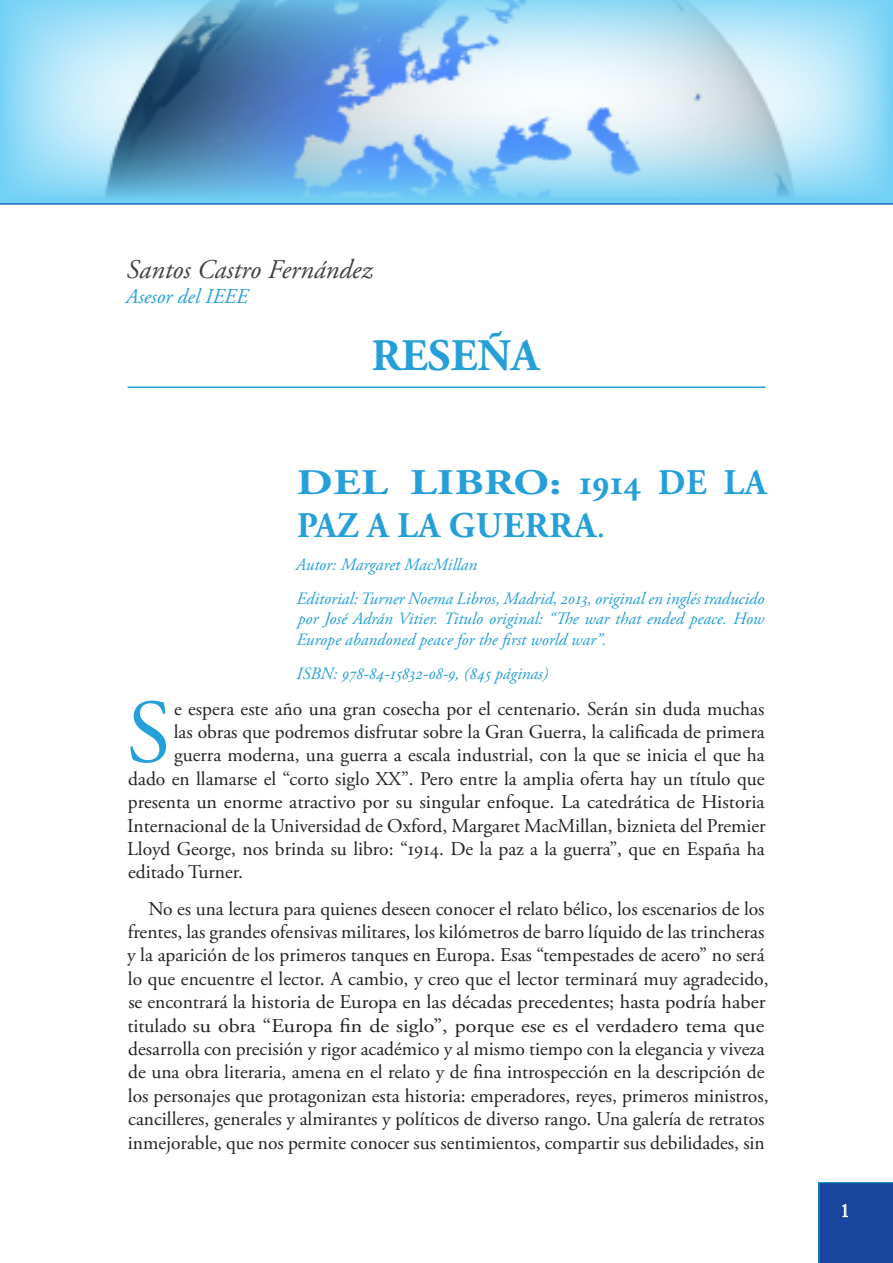
<style>
.page{position:relative;width:893px;height:1263px;background:#fff}
.page>*{position:absolute;margin:0;border:0;box-sizing:border-box;transform-origin:0 0}
.IEEE_ParrafoInicio{font:90.15px "Adobe Garamond Pro";color:#249fd9}
.IEEE_Indice{font:700 45px "Adobe Garamond Pro";color:#249fd9}
.IEEE_Titulo{font:700 36px/43.2px "Adobe Garamond Pro";letter-spacing:.015em;color:#249fd9;scale:1.26 1}
.IEEE_Autor{font:italic 27px "Adobe Garamond Pro";color:#404040}
.IEEE_cargoAutor{font:italic 21px "Adobe Garamond Pro";color:#249fd9}
.IEEE_parrafoNormal{font:19.5px/23.4px "Adobe Garamond Pro";color:#231f20}
.IEEE_ParrafoInicio-2{font:19.5px "Adobe Garamond Pro";color:#231f20}
.t1{font:18px "Times New Roman";color:#fff}
.IEEE_KeyWords{font:italic 17.25px/20.7px "Adobe Garamond Pro";color:#249fd9;text-align:justify}
.s1{font-weight:400}
</style>
<div class="page">
<div style="left:819px;top:1182px;width:74px;height:81px;background:#18469d"></div>
<hr style="left:128px;top:386px;width:637px;height:2px;background:#249fd9">
<svg style="left:0;top:0;width:893px;height:200px"></svg>
<hr style="left:0;top:203px;width:893px;height:1px;background:#18469d">
<p class="IEEE_Autor" style="left:127px;top:253px;width:247px">Santos Castro Fernández</p>
<p class="IEEE_cargoAutor" style="left:126px;top:283px;width:124px">Asesor del IEEE</p>
<p class="IEEE_Indice" style="left:371px;top:329px;width:169px">RESEÑA</p>
<p class="IEEE_Titulo" style="left:297px;top:461px;width:374px">DEL LIBRO: 1914 DE LA<br>PAZ A LA GUERRA<span class="s1">.</span></p>
<p class="IEEE_KeyWords" style="left:296px;top:555px;width:183px">Autor: Margaret MacMillan</p>
<p class="IEEE_KeyWords" style="left:297px;top:588px;width:469px">Editorial: Turner Noema Libros, Madrid, 2013, original en inglés traducido por José Adrán Vitier. Titulo original: “The war that ended peace. How Europe abandoned peace for the first world war”.</p>
<p class="IEEE_KeyWords" style="left:296px;top:663px;width:253px">ISBN: 978-84-15832-08-9, (845 páginas)</p>
<p class="IEEE_ParrafoInicio" style="left:127px;top:679px;width:46px">S</p>
<p class="IEEE_ParrafoInicio-2" style="left:174px;top:697px;width:592px">e espera este año una gran cosecha por el centenario. Serán sin duda muchas</p>
<p class="IEEE_ParrafoInicio-2" style="left:174px;top:720px;width:592px">las obras que podremos disfrutar sobre la Gran Guerra, la calificada de primera</p>
<p class="IEEE_ParrafoInicio-2" style="left:174px;top:743px;width:592px">guerra moderna, una guerra a escala industrial, con la que se inicia el que ha</p>
<p class="IEEE_ParrafoInicio-2" style="left:128px;top:767px;width:638px">dado en llamarse el “corto siglo XX”. Pero entre la amplia oferta hay un título que</p>
<p class="IEEE_ParrafoInicio-2" style="left:128px;top:790px;width:638px">presenta un enorme atractivo por su singular enfoque. La catedrática de Historia</p>
<p class="IEEE_ParrafoInicio-2" style="left:127px;top:814px;width:640px">Internacional de la Universidad de Oxford, Margaret MacMillan, biznieta del Premier</p>
<p class="IEEE_ParrafoInicio-2" style="left:127px;top:837px;width:639px">Lloyd George, nos brinda su libro: “1914. De la paz a la guerra”, que en España ha</p>
<p class="IEEE_ParrafoInicio-2" style="left:128px;top:860px;width:116px">editado Turner.</p>
<p class="IEEE_parrafoNormal" style="left:127px;top:897px;width:643px;text-indent:21px">No es una lectura para quienes deseen conocer el relato bélico, los escenarios de los frentes, las grandes ofensivas militares, los kilómetros de barro líquido de las trincheras y la aparición de los primeros tanques en Europa. Esas “tempestades de acero” no será lo que encuentre el lector. A cambio, y creo que el lector terminará muy agradecido, se encontrará la historia de Europa en las décadas precedentes; hasta podría haber titulado su obra “Europa fin de siglo”, porque ese es el verdadero tema que desarrolla con precisión y rigor académico y al mismo tiempo con la elegancia y viveza de una obra literaria, amena en el relato y de fina introspección en la descripción de los personajes que protagonizan esta historia: emperadores, reyes, primeros ministros, cancilleres, generales y almirantes y políticos de diverso rango. Una galería de retratos inmejorable, que nos permite conocer sus sentimientos, compartir sus debilidades, sin</p>
<p class="t1" style="left:841px;top:1198px;width:10px">1</p>
</div>
